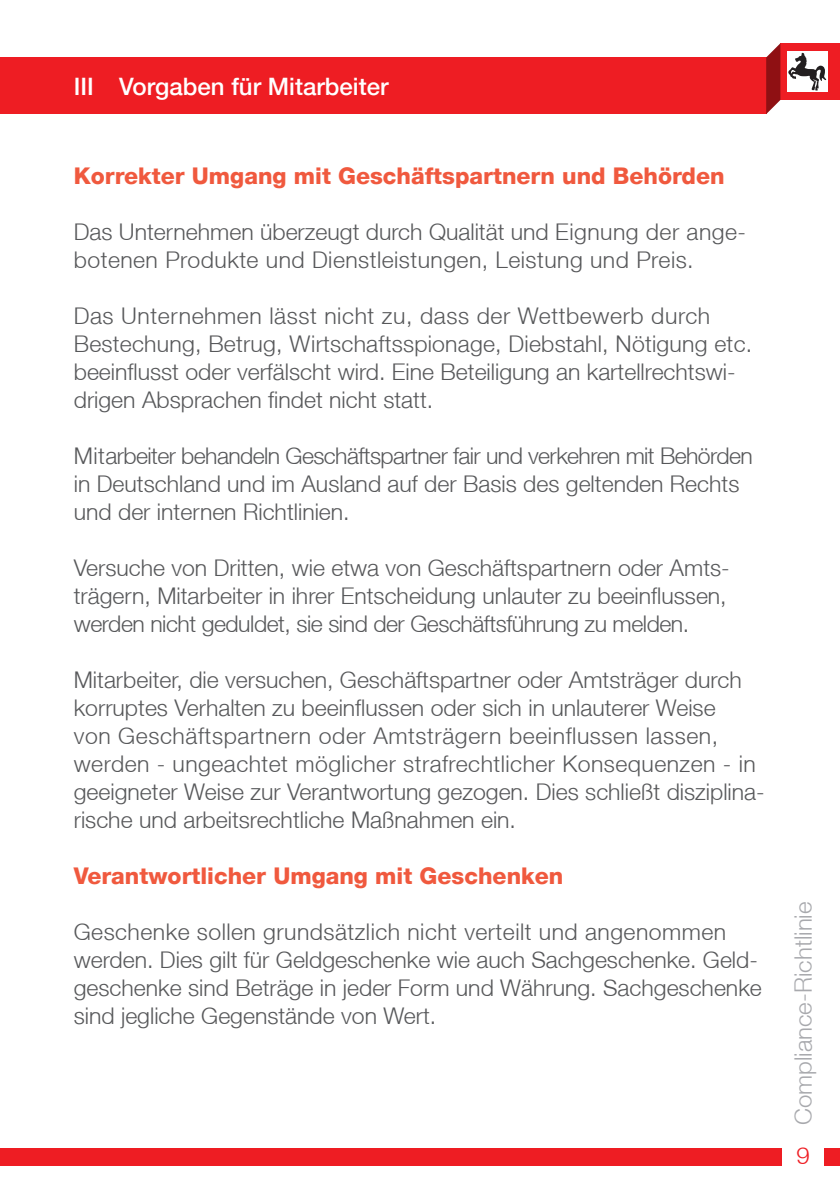
<style>
.page{position:relative;width:840px;height:1191px;background:#fff}
.page>*{position:absolute;margin:0;border:0;box-sizing:border-box;transform-origin:0 0}
.Kapitelbezeichnunge{font:500 24px "Helvetica Neue LT";color:#fff}
.t1{font:300 24px "Helvetica Neue LT";color:#a8a9ad}
.t2{font:300 24px "Helvetica Neue LT";color:#ee1d23}
.Fließtext{font:300 23px/28px "Helvetica Neue LT";color:#57585a}
.Fließtext-2{font:300 23px/28px "Helvetica Neue LT";letter-spacing:.02em;color:#57585a}
.Unterüberschrift{font:800 23px "Helvetica Neue LT";color:#f0593e}
</style>
<div class="page">
<div style="left:780px;top:43px;width:59px;height:57px;background:#ee1d23"></div>
<div style="left:0;top:57px;width:765px;height:57px;background:#ee1d23"></div>
<svg style="left:765px;top:43px;width:15px;height:71px"></svg>
<div style="left:0;top:1148px;width:839px;height:17px;background:#ee1d23"></div>
<svg style="left:787px;top:52px;width:39px;height:40px"></svg>
<svg style="left:787px;top:53px;width:38px;height:38px"></svg>
<div style="left:782px;top:1135px;width:41px;height:41px;background:#fff"></div>
<p class="Kapitelbezeichnunge" style="left:74px;top:72px;width:316px">III Vorgaben für Mitarbeiter</p>
<p class="Unterüberschrift" style="left:74px;top:162px;width:652px">Korrekter Umgang mit Geschäftspartnern und Behörden</p>
<p class="Fließtext-2" style="left:74px;top:217px;width:673px">Das Unternehmen überzeugt durch Qualität und Eignung der ange&shy;botenen Produkte und Dienstleistungen, Leistung und Preis.</p>
<p class="Fließtext" style="left:74px;top:301px;width:679px">Das Unternehmen lässt nicht zu, dass der Wettbewerb durch Bestechung, Betrug, Wirtschaftsspionage, Diebstahl, Nötigung etc. beeinflusst oder verfälscht wird. Eine Beteiligung an kartellrechtswi&shy;drigen Absprachen findet nicht statt.</p>
<p class="Fließtext" style="left:74px;top:441px;width:680px">Mitarbeiter behandeln Geschäftspartner fair und verkehren mit Behörden in Deutschland und im Ausland auf der Basis des geltenden Rechts und der internen Richtlinien.</p>
<p class="Fließtext" style="left:74px;top:553px;width:657px">Versuche von Dritten, wie etwa von Geschäftspartnern oder Amts&shy;trägern, Mitarbeiter in ihrer Entscheidung unlauter zu beeinflussen, werden nicht geduldet, sie sind der Geschäftsführung zu melden.</p>
<p class="Fließtext" style="left:74px;top:665px;width:692px">Mitarbeiter, die versuchen, Geschäftspartner oder Amtsträger durch korruptes Verhalten zu beeinflussen oder sich in unlauterer Weise<br>von Geschäftspartnern oder Amtsträgern beeinflussen lassen, werden - ungeachtet möglicher strafrechtlicher Konsequenzen - in geeigneter Weise zur Verantwortung gezogen. Dies schließt disziplina&shy;rische und arbeitsrechtliche Maßnahmen ein.</p>
<p class="Unterüberschrift" style="left:74px;top:862px;width:491px">Verantwortlicher Umgang mit Geschenken</p>
<p class="Fließtext" style="left:74px;top:917px;width:689px">Geschenke sollen grundsätzlich nicht verteilt und angenommen werden. Dies gilt für Geldgeschenke wie auch Sachgeschenke. Geld&shy;geschenke sind Beträge in jeder Form und Währung. Sachgeschenke sind jegliche Gegenstände von Wert.</p>
<p class="t1" style="left:788px;top:1125px;width:225px;rotate:-90deg">Compliance-Richtlinie</p>
<p class="t2" style="left:796px;top:1141px;width:15px">9</p>
</div>
